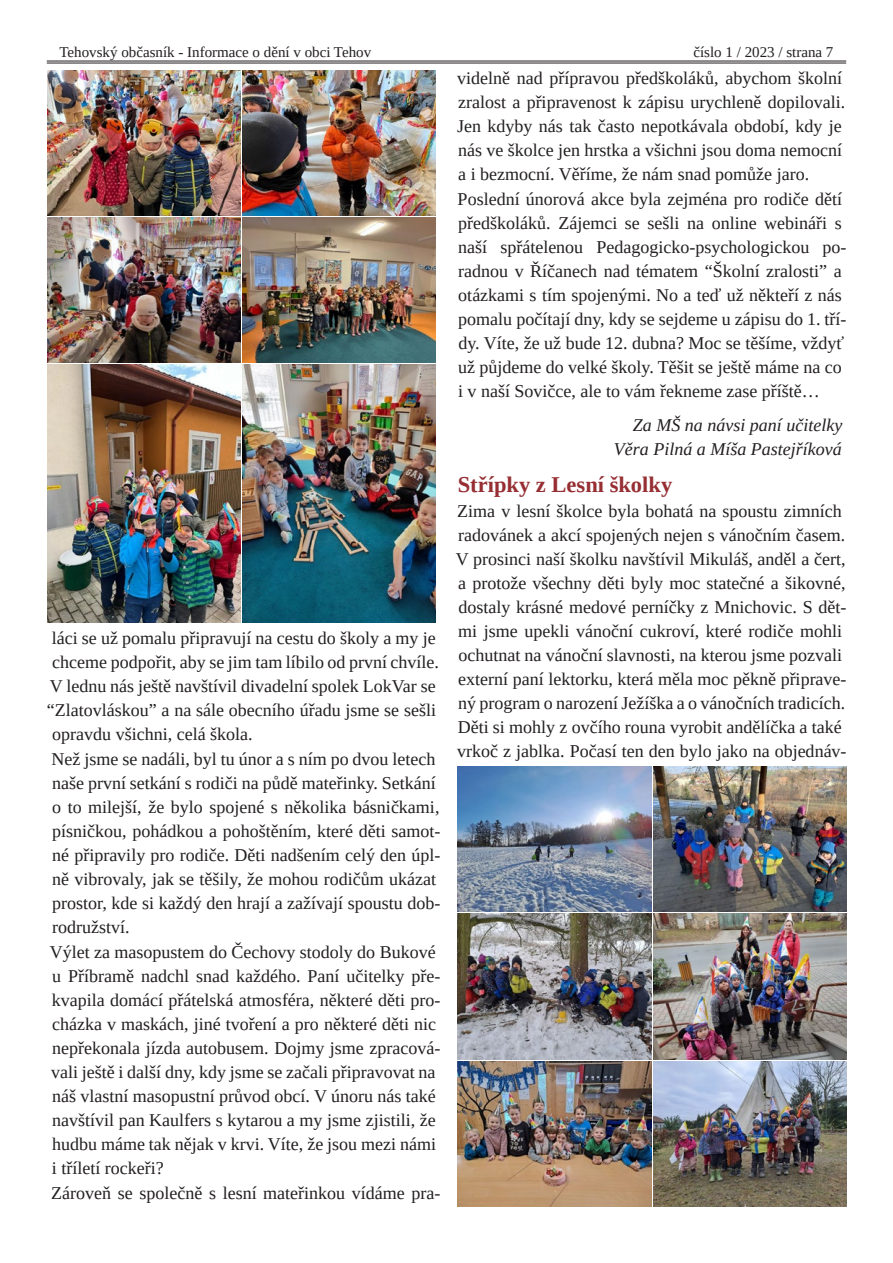
<style>
.page{position:relative;width:893px;height:1263px;background:#fff}
.page>*{position:absolute;margin:0;border:0;box-sizing:border-box;transform-origin:0 0}
.t1{font:700 22.5px "Liberation Serif";color:#962e33}
.t2{font:18px/24px "Liberation Serif";color:#231f20}
.t3{font:italic 18px/24px "Liberation Serif";color:#231f20;text-align:right}
.t4{font:15px "Liberation Serif";color:#231f20}
</style>
<div class="page">
<img style="left:47px;top:218px;width:193px;height:144px">
<img style="left:243px;top:218px;width:193px;height:144px">
<img style="left:47px;top:71px;width:193px;height:144px">
<img style="left:243px;top:71px;width:193px;height:144px">
<img style="left:243px;top:365px;width:193px;height:257px">
<img style="left:47px;top:365px;width:193px;height:257px">
<img style="left:458px;top:767px;width:193px;height:145px">
<img style="left:458px;top:914px;width:193px;height:145px">
<img style="left:458px;top:1061px;width:193px;height:145px">
<img style="left:653px;top:914px;width:194px;height:145px">
<img style="left:653px;top:767px;width:194px;height:145px">
<img style="left:653px;top:1061px;width:194px;height:145px">
<hr style="left:47px;top:61px;width:799px;height:1px;background:#231f20">
<hr style="left:47px;top:63px;width:799px;height:1px;background:#231f20">
<p class="t4" style="left:60px;top:42px;width:313px">Tehovský občasník - Informace o dění v obci Tehov</p>
<p class="t4" style="left:693px;top:42px;width:141px">číslo 1 / 2023 / strana 7</p>
<p class="t2" style="left:52px;top:626px;width:386px">láci se už pomalu připravují na cestu do školy a my je</p>
<p class="t2" style="left:52px;top:650px;width:388px">chceme podpořit, aby se jim tam líbilo od první chvíle.</p>
<p class="t2" style="left:50px;top:674px;width:387px">V lednu nás ještě navštívil divadelní spolek LokVar se</p>
<p class="t2" style="left:47px;top:698px;width:391px">“Zlatovláskou” a na sále obecního úřadu jsme se sešli</p>
<p class="t2" style="left:52px;top:722px;width:202px">opravdu všichni, celá škola.</p>
<p class="t2" style="left:52px;top:747px;width:386px">Než jsme se nadáli, byl tu únor a s ním po dvou letech</p>
<p class="t2" style="left:52px;top:771px;width:385px">naše první setkání s rodiči na půdě mateřinky. Setkání</p>
<p class="t2" style="left:52px;top:795px;width:389px">o to milejší, že bylo spojené s několika básničkami,</p>
<p class="t2" style="left:52px;top:819px;width:390px">písničkou, pohádkou a pohoštěním, které děti samot-</p>
<p class="t2" style="left:52px;top:843px;width:390px">né připravily pro rodiče. Děti nadšením celý den úpl-</p>
<p class="t2" style="left:52px;top:867px;width:386px">ně vibrovaly, jak se těšily, že mohou rodičům ukázat</p>
<p class="t2" style="left:52px;top:891px;width:390px">prostor, kde si každý den hrají a zažívají spoustu dob-</p>
<p class="t2" style="left:52px;top:915px;width:79px">rodružství.</p>
<p class="t2" style="left:50px;top:940px;width:387px">Výlet za masopustem do Čechovy stodoly do Bukové</p>
<p class="t2" style="left:52px;top:964px;width:390px">u Příbramě nadchl snad každého. Paní učitelky pře-</p>
<p class="t2" style="left:52px;top:988px;width:390px">kvapila domácí přátelská atmosféra, některé děti pro-</p>
<p class="t2" style="left:52px;top:1012px;width:385px">cházka v maskách, jiné tvoření a pro některé děti nic</p>
<p class="t2" style="left:52px;top:1036px;width:390px">nepřekonala jízda autobusem. Dojmy jsme zpracová-</p>
<p class="t2" style="left:51px;top:1060px;width:386px">vali ještě i další dny, kdy jsme se začali připravovat na</p>
<p class="t2" style="left:52px;top:1084px;width:385px">náš vlastní masopustní průvod obcí. V únoru nás také</p>
<p class="t2" style="left:52px;top:1108px;width:385px">navštívil pan Kaulfers s kytarou a my jsme zjistili, že</p>
<p class="t2" style="left:52px;top:1132px;width:385px">hudbu máme tak nějak v krvi. Víte, že jsou mezi námi</p>
<p class="t2" style="left:52px;top:1155px;width:113px">i tříletí rockeři?</p>
<p class="t2" style="left:51px;top:1180px;width:391px">Zároveň se společně s lesní mateřinkou vídáme pra-</p>
<p class="t2" style="left:457px;top:66px;width:391px">videlně nad přípravou předškoláků, abychom školní zralost a připravenost k zápisu urychleně dopilovali.<br>Jen kdyby nás tak často nepotkávala období, kdy je nás ve školce jen hrstka a všichni jsou doma nemocní a i bezmocní. Věříme, že nám snad pomůže jaro.<br>Poslední únorová akce byla zejména pro rodiče dětí předškoláků. Zájemci se sešli na online webináři s naší spřátelenou Pedagogicko-psychologickou po&shy;radnou v Říčanech nad tématem “Školní zralosti” a otázkami s tím spojenými. No a teď už někteří z nás pomalu počítají dny, kdy se sejdeme u zápisu do 1. tří&shy;dy. Víte, že už bude 12. dubna? Moc se těšíme, vždyť už půjdeme do velké školy. Těšit se ještě máme na co i v naší Sovičce, ale to vám řekneme zase příště…</p>
<p class="t3" style="left:614px;top:412px;width:230px">Za MŠ na návsi paní učitelky<br>Věra Pilná a Míša Pastejříková</p>
<p class="t1" style="left:458px;top:470px;width:216px">Střípky z Lesní školky</p>
<p class="t2" style="left:456px;top:499px;width:392px">Zima v lesní školce byla bohatá na spoustu zimních radovánek a akcí spojených nejen s vánočním časem.<br>V prosinci naší školku navštívil Mikuláš, anděl a čert, a protože všechny děti byly moc statečné a šikovné, dostaly krásné medové perníčky z Mnichovic. S dět&shy;mi jsme upekli vánoční cukroví, které rodiče mohli ochutnat na vánoční slavnosti, na kterou jsme pozvali externí paní lektorku, která měla moc pěkně připrave&shy;ný program o narození Ježíška a o vánočních tradicích.<br>Děti si mohly z ovčího rouna vyrobit andělíčka a také vrkoč z jablka. Počasí ten den bylo jako na objednáv-</p>
</div>
